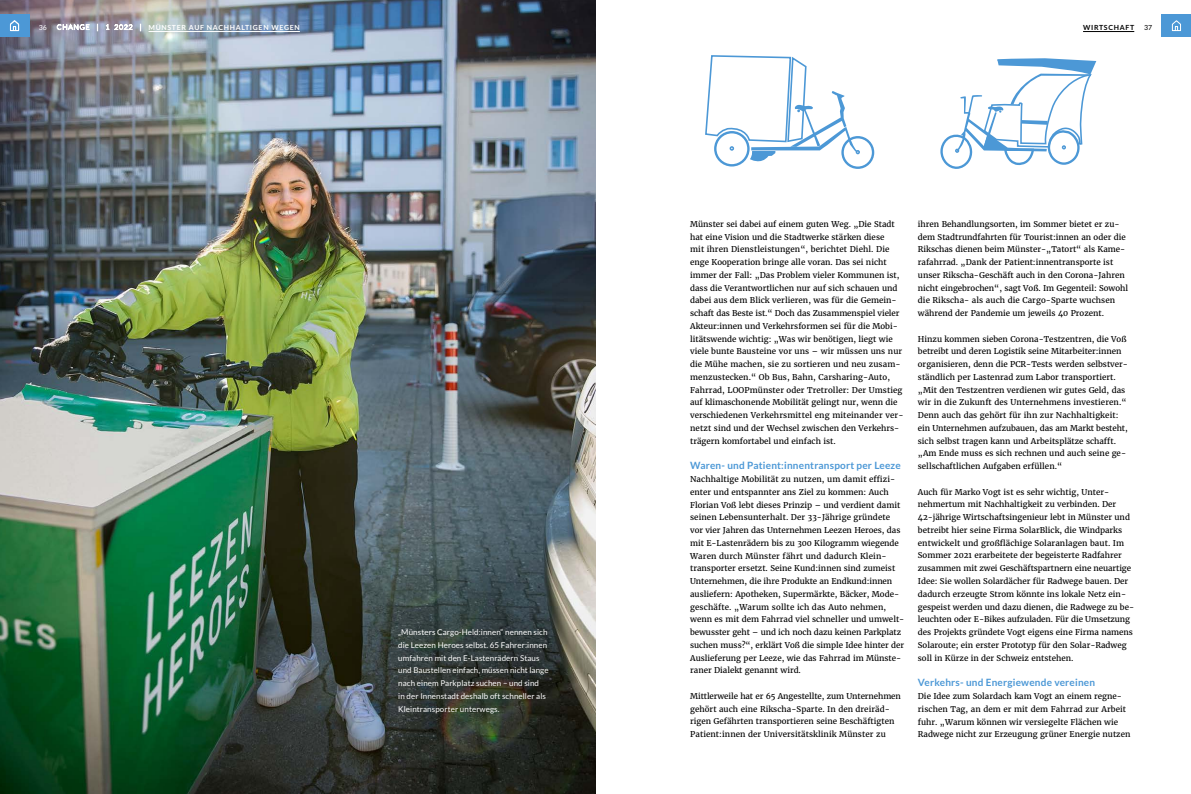
<style>
.page{position:relative;width:1191px;height:794px;background:#fff}
.page>*{position:absolute;margin:0;border:0;box-sizing:border-box;transform-origin:0 0}
.t1{font:700 10px "Lato";letter-spacing:.02em;color:#4c98d6}
.t2{font:8px/12.8px "Merriweather";color:#000}
.t3{font:8px/12.8px "Lato";letter-spacing:.01em;color:#fff}
.t4{font:700 7px "Lato";letter-spacing:.1em;color:#fff}
.t5{font:700 7px "Lato";letter-spacing:.1em;color:#000}
.t6{font:7px "Lato";color:#fff}
.t7{font:7px "Lato";color:#000}
.s1{font-weight:300}
</style>
<div class="page">
<img style="left:0;top:0;width:595px;height:794px">
<svg style="left:940px;top:58px;width:156px;height:111px"></svg>
<div style="left:841px;top:136px;width:33px;height:33px;border:2px solid #4c98d6;border-radius:50%"></div>
<svg style="left:705px;top:55px;width:155px;height:111px"></svg>
<div style="left:0;top:14px;width:29px;height:23px;background:#4c98d6"></div>
<hr style="left:148px;top:31px;width:152px;height:1px;background:#fff">
<hr style="left:1083px;top:31px;width:51px;height:1px;background:#000">
<div style="left:1161px;top:14px;width:30px;height:23px;background:#4c98d6"></div>
<svg style="left:1171px;top:20px;width:10px;height:11px"></svg>
<svg style="left:10px;top:20px;width:9px;height:11px"></svg>
<p class="t6" style="left:39px;top:23px;width:10px">36</p>
<p class="t4" style="left:57px;top:23px;width:245px"><span class="s1">CHANGE | 1 2022 |</span> MÜNSTER AUF NACHHALTIGEN WEGEN</p>
<p class="t5" style="left:1083px;top:23px;width:53px">WIRTSCHAFT</p>
<p class="t7" style="left:1144px;top:23px;width:10px">37</p>
<p class="t3" style="left:398px;top:626px;width:152px">„Münsters Cargo-Held:innen“ nennen sich die Leezen Heroes selbst. 65 Fahrer:innen umfahren mit den E-Lastenrädern Staus und Baustellen einfach, müssen nicht lange nach einem Parkplatz suchen – und sind<br>in der Innenstadt deshalb oft schneller als Kleintransporter unterwegs.</p>
<p class="t2" style="left:690px;top:217px;width:215px">Münster sei dabei auf einem guten Weg. „Die Stadt hat eine Vision und die Stadtwerke stärken diese<br>mit ihren Dienstleistungen“, berichtet Diehl. Die enge Kooperation bringe alle voran. Das sei nicht immer der Fall: „Das Problem vieler Kommunen ist, dass die Verantwortlichen nur auf sich schauen und dabei aus dem Blick verlieren, was für die Gemein&shy;schaft das Beste ist.“ Doch das Zusammenspiel vieler Akteur:innen und Verkehrsformen sei für die Mobi&shy;litätswende wichtig: „Was wir benötigen, liegt wie viele bunte Bausteine vor uns – wir müssen uns nur die Mühe machen, sie zu sortieren und neu zusam&shy;menzustecken.“ Ob Bus, Bahn, Carsharing-Auto, Fahrrad, LOOPmünster oder Tretroller: Der Umstieg auf klimaschonende Mobilität gelingt nur, wenn die verschiedenen Verkehrsmittel eng miteinander ver&shy;netzt sind und der Wechsel zwischen den Verkehrs&shy;trägern komfortabel und einfach ist.</p>
<p class="t1" style="left:690px;top:460px;width:212px">Waren- und Patient:innentransport per Leeze</p>
<p class="t2" style="left:690px;top:472px;width:216px">Nachhaltige Mobilität zu nutzen, um damit effizi&shy;enter und entspannter ans Ziel zu kommen: Auch Florian Voß lebt dieses Prinzip – und verdient damit seinen Lebensunterhalt. Der 33-Jährige gründete vor vier Jahren das Unternehmen Leezen Heroes, das mit E-Lastenrädern bis zu 300 Kilogramm wiegende Waren durch Münster fährt und dadurch Klein&shy;transporter ersetzt. Seine Kund:innen sind zumeist Unternehmen, die ihre Produkte an Endkund:innen ausliefern: Apotheken, Supermärkte, Bäcker, Mode&shy;geschäfte. „Warum sollte ich das Auto nehmen, wenn es mit dem Fahrrad viel schneller und umwelt&shy;bewusster geht – und ich noch dazu keinen Parkplatz suchen muss?“, erklärt Voß die simple Idee hinter der Auslieferung per Leeze, wie das Fahrrad im Münste&shy;raner Dialekt genannt wird.</p>
<p class="t2" style="left:690px;top:689px;width:212px">Mittlerweile hat er 65 Angestellte, zum Unternehmen gehört auch eine Rikscha-Sparte. In den dreiräd&shy;rigen Gefährten transportieren seine Beschäftigten Patient:innen der Universitätsklinik Münster zu</p>
<p class="t2" style="left:918px;top:217px;width:212px">ihren Behandlungsorten, im Sommer bietet er zu&shy;dem Stadtrundfahrten für Tourist:innen an oder die Rikschas dienen beim Münster-„Tatort“ als Kame&shy;rafahrrad. „Dank der Patient:innentransporte ist unser Rikscha-Geschäft auch in den Corona-Jahren nicht eingebrochen“, sagt Voß. Im Gegenteil: Sowohl die Rikscha- als auch die Cargo-Sparte wuchsen während der Pandemie um jeweils 40 Prozent.</p>
<p class="t2" style="left:918px;top:332px;width:212px">Hinzu kommen sieben Corona-Testzentren, die Voß betreibt und deren Logistik seine Mitarbeiter:innen organisieren, denn die PCR-Tests werden selbstver&shy;ständlich per Lastenrad zum Labor transportiert. „Mit den Testzentren verdienen wir gutes Geld, das wir in die Zukunft des Unternehmens investieren.“ Denn auch das gehört für ihn zur Nachhaltigkeit: ein Unternehmen aufzubauen, das am Markt besteht, sich selbst tragen kann und Arbeitsplätze schafft. „Am Ende muss es sich rechnen und auch seine ge&shy;sellschaftlichen Aufgaben erfüllen.“</p>
<p class="t2" style="left:918px;top:485px;width:218px">Auch für Marko Vogt ist es sehr wichtig, Unter&shy;nehmertum mit Nachhaltigkeit zu verbinden. Der 42-jährige Wirtschaftsingenieur lebt in Münster und betreibt hier seine Firma SolarBlick, die Windparks entwickelt und großflächige Solaranlagen baut. Im Sommer 2021 erarbeitete der begeisterte Radfahrer zusammen mit zwei Geschäftspartnern eine neuartige Idee: Sie wollen Solardächer für Radwege bauen. Der dadurch erzeugte Strom könnte ins lokale Netz ein&shy;gespeist werden und dazu dienen, die Radwege zu be&shy;leuchten oder E-Bikes aufzuladen. Für die Umsetzung des Projekts gründete Vogt eigens eine Firma namens Solaroute; ein erster Prototyp für den Solar-Radweg soll in Kürze in der Schweiz entstehen.</p>
<p class="t1" style="left:918px;top:677px;width:179px">Verkehrs- und Energiewende vereinen</p>
<p class="t2" style="left:918px;top:689px;width:214px">Die Idee zum Solardach kam Vogt an einem regne&shy;rischen Tag, an dem er mit dem Fahrrad zur Arbeit fuhr. „Warum können wir versiegelte Flächen wie Radwege nicht zur Erzeugung grüner Energie nutzen</p>
</div>
